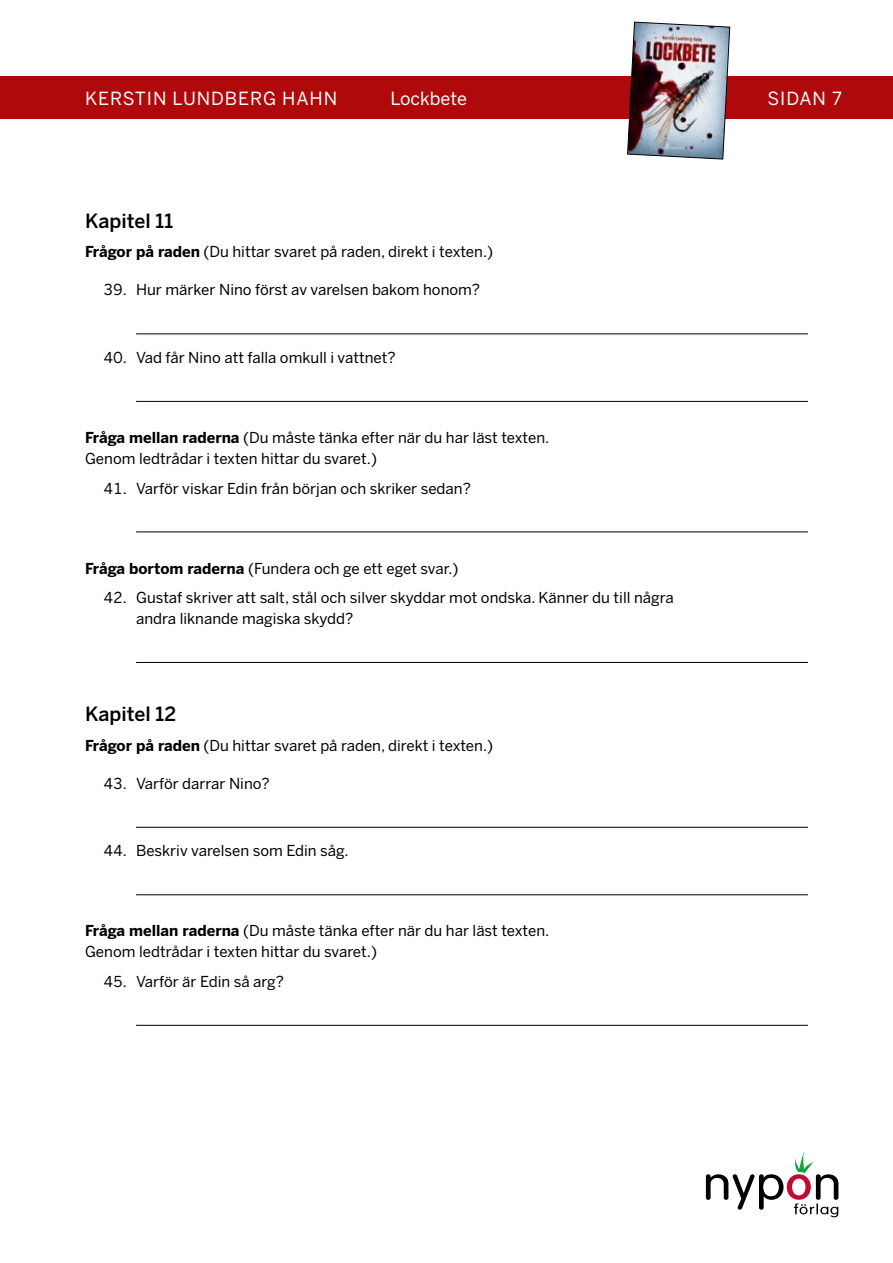
<style>
.page{position:relative;width:893px;height:1263px;background:#fff}
.page>*{position:absolute;margin:0;border:0;box-sizing:border-box;transform-origin:0 0}
.t1{font:500 19.5px "Benton Sans";color:#000}
.t2{font:18px "Benton Sans";letter-spacing:.05em;color:#fff}
.t3{font:18px "Benton Sans";color:#fff}
.t4{font:15px/21px "Benton Sans";color:#000}
.s1{font-weight:700}
</style>
<div class="page">
<svg style="left:706px;top:1152px;width:132px;height:65px"></svg>
<div style="left:0;top:77px;width:893px;height:42px;background:#af090b"></div>
<img style="left:627px;top:21px;width:103px;height:139px">
<hr style="left:136px;top:333px;width:672px;height:1px;background:#000">
<hr style="left:136px;top:401px;width:672px;height:1px;background:#000">
<hr style="left:136px;top:531px;width:672px;height:1px;background:#000">
<hr style="left:136px;top:662px;width:672px;height:1px;background:#000">
<hr style="left:136px;top:827px;width:672px;height:1px;background:#000">
<hr style="left:136px;top:894px;width:672px;height:1px;background:#000">
<hr style="left:136px;top:1025px;width:672px;height:1px;background:#000">
<p class="t2" style="left:85px;top:87px;width:254px">KERSTIN LUNDBERG HAHN</p>
<p class="t3" style="left:390px;top:87px;width:78px">Lockbete</p>
<p class="t2" style="left:768px;top:87px;width:76px">SIDAN 7</p>
<h1 class="t1" style="left:85px;top:209px;width:90px">Kapitel 11</h1>
<p class="t4" style="left:85px;top:242px;width:410px"><span class="s1">Frågor på raden</span> (Du hittar svaret på raden, direkt i texten.)</p>
<p class="t4" style="left:103px;top:280px;width:378px">39. Hur märker Nino först av varelsen bakom honom?</p>
<p class="t4" style="left:103px;top:347px;width:294px">40. Vad får Nino att falla omkull i vattnet?</p>
<p class="t4" style="left:85px;top:427px;width:466px"><span class="s1">Fråga mellan raderna</span> (Du måste tänka efter när du har läst texten.<br>Genom ledtrådar i texten hittar du svaret.)</p>
<p class="t4" style="left:103px;top:478px;width:369px">41. Varför viskar Edin från början och skriker sedan?</p>
<p class="t4" style="left:85px;top:558px;width:375px"><span class="s1">Fråga bortom raderna</span> (Fundera och ge ett eget svar.)</p>
<p class="t4" style="left:136px;top:587px;width:539px;text-indent:-33px">42. Gustaf skriver att salt, stål och silver skyddar mot ondska. Känner du till några andra liknande magiska skydd?</p>
<h1 class="t1" style="left:85px;top:702px;width:93px">Kapitel 12</h1>
<p class="t4" style="left:85px;top:735px;width:410px"><span class="s1">Frågor på raden</span> (Du hittar svaret på raden, direkt i texten.)</p>
<p class="t4" style="left:103px;top:773px;width:168px">43. Varför darrar Nino?</p>
<p class="t4" style="left:103px;top:840px;width:247px">44. Beskriv varelsen som Edin såg.</p>
<p class="t4" style="left:85px;top:920px;width:466px"><span class="s1">Fråga mellan raderna</span> (Du måste tänka efter när du har läst texten.<br>Genom ledtrådar i texten hittar du svaret.)</p>
<p class="t4" style="left:103px;top:971px;width:182px">45. Varför är Edin så arg?</p>
</div>
